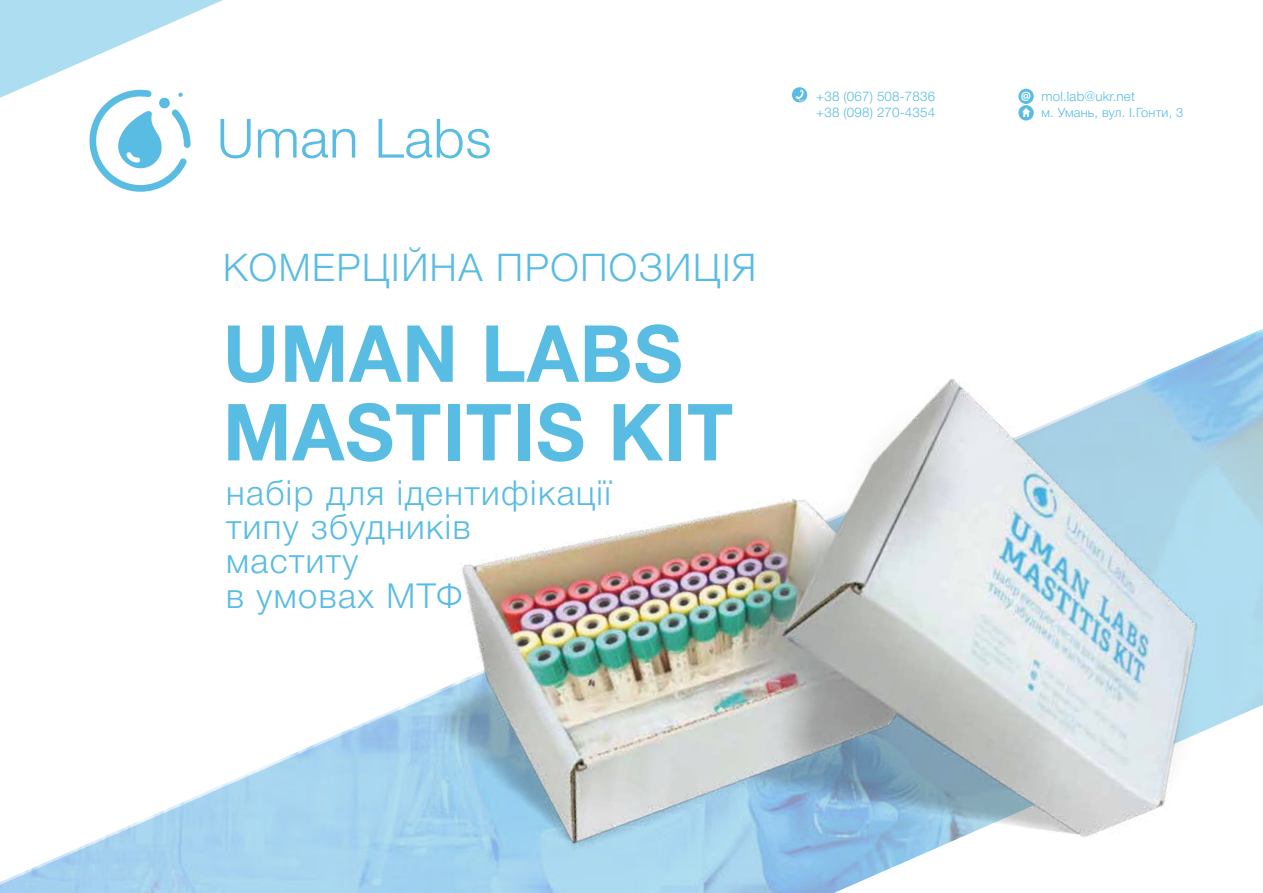
<style>
.page{position:relative;width:1263px;height:893px;background:#fff}
.page>*{position:absolute;margin:0;border:0;box-sizing:border-box;transform-origin:0 0}
.t1{font:700 79.05px/78.6px "Helvetica Neue Cyr";letter-spacing:.015em;color:#59bce2;scale:.95 1}
.t2{font:300 38.25px "Helvetica Neue Cyr";letter-spacing:.04em;color:#59bce2}
.t3{font:300 34.5px/34.2px "Helvetica Neue Cyr";letter-spacing:.04em;color:#59bce2}
.t4{font:300 13.35px "Helvetica Neue Cyr";letter-spacing:.015em;color:#59bce2}
.t5{font:300 12.9px "Helvetica Neue Cyr";letter-spacing:.015em;color:#59bce2}
.t6{font:700 11.55px "Open Sans";color:#fff}
</style>
<div class="page">
<svg style="left:0;top:0;width:223px;height:192px"></svg>
<svg style="left:0;top:785px;width:221px;height:108px"></svg>
<img style="left:221px;top:47px;width:1042px;height:846px">
<p class="t2" style="left:223px;top:246px;width:535px">КОМЕРЦІЙНА ПРОПОЗИЦІЯ</p>
<h1 class="t1" style="left:223px;top:315px;width:538px">UMAN LABS<br>MASTITIS KIT</h1>
<p class="t3" style="left:226px;top:476px;width:386px">набір для ідентифікації типу збудників маститу<br>в умовах МТФ</p>
<p class="t4" style="left:816px;top:89px;width:120px">+38 (067) 508-7836</p>
<p class="t4" style="left:1041px;top:89px;width:95px">mol.lab@ukr.net</p>
<p class="t4" style="left:816px;top:105px;width:120px">+38 (098) 270-4354</p>
<p class="t5" style="left:1041px;top:105px;width:143px">м. Умань, вул. І.Гонти, 3</p>
<p class="t6" style="left:1021px;top:89px;width:12px">@</p>
</div>
